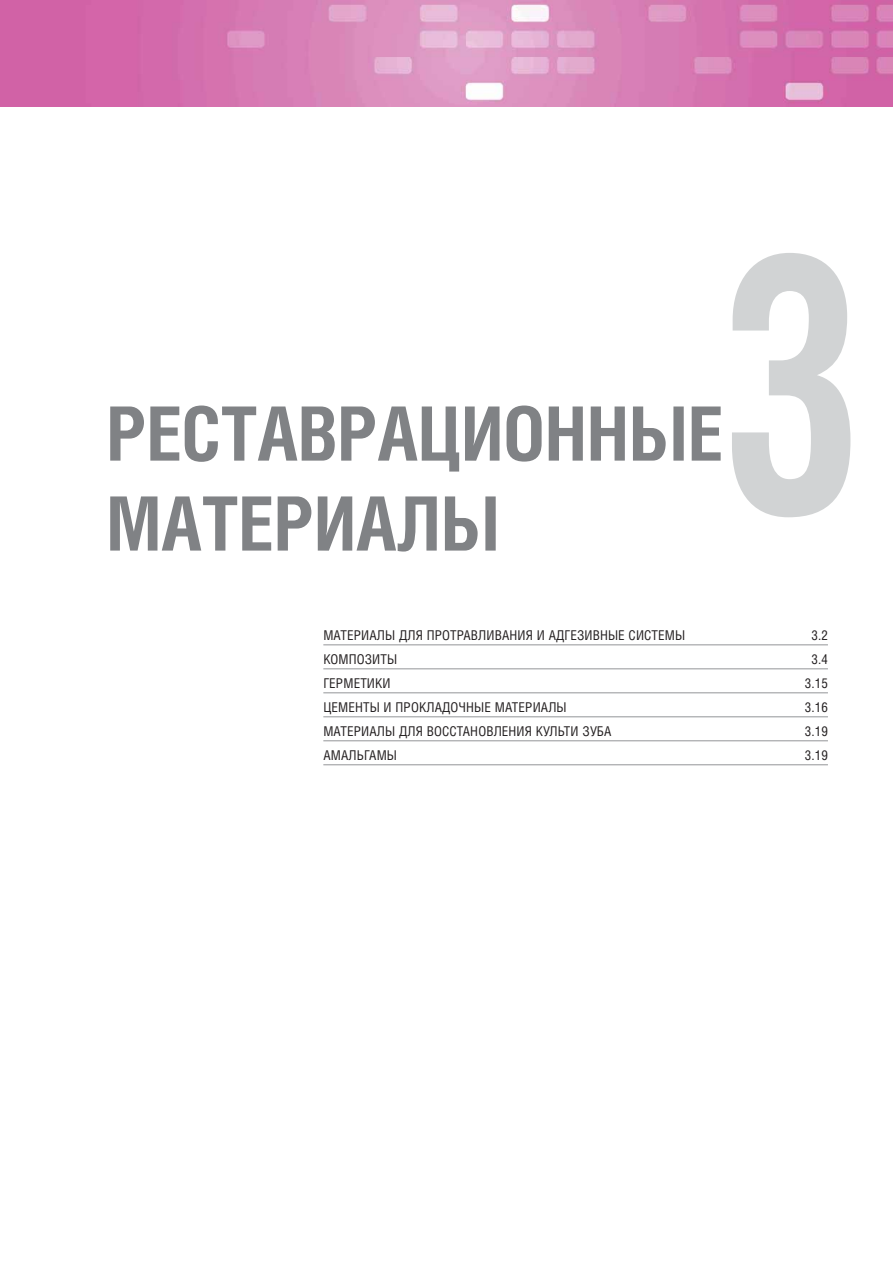
<style>
.page{position:relative;width:893px;height:1263px;background:#fff}
.page>*{position:absolute;margin:0;border:0;box-sizing:border-box;transform-origin:0 0}
.t1{font:700 359.85px "Helios Cond";color:#d1d3d4;scale:.83 1}
.t2{font:700 75px/90px "Helios Cond";color:#808285}
.t3{font:13.5px "Helios Cond";letter-spacing:.01em;color:#231f20}
</style>
<div class="page">
<img style="left:0;top:0;width:892px;height:107px">
<hr style="left:323px;top:644px;width:504px;height:1px;background:#939598">
<hr style="left:323px;top:668px;width:504px;height:1px;background:#939598">
<hr style="left:323px;top:692px;width:504px;height:1px;background:#939598">
<hr style="left:323px;top:716px;width:504px;height:1px;background:#939598">
<hr style="left:323px;top:740px;width:504px;height:1px;background:#939598">
<hr style="left:323px;top:764px;width:504px;height:1px;background:#939598">
<h2 class="t2" style="left:106px;top:398px;width:618px">РЕСТАВРАЦИОННЫЕ<br>МАТЕРИАЛЫ</h2>
<h1 class="t1" style="left:712px;top:251px;width:182px">3</h1>
<p class="t3" style="left:323px;top:630px;width:363px">МАТЕРИАЛЫ ДЛЯ ПРОТРАВЛИВАНИЯ И АДГЕЗИВНЫЕ СИСТЕМЫ</p>
<p class="t3" style="left:811px;top:630px;width:18px">3.2</p>
<p class="t3" style="left:323px;top:654px;width:75px">КОМПОЗИТЫ</p>
<p class="t3" style="left:811px;top:654px;width:18px">3.4</p>
<p class="t3" style="left:323px;top:678px;width:69px">ГЕРМЕТИКИ</p>
<p class="t3" style="left:804px;top:678px;width:25px">3.15</p>
<p class="t3" style="left:323px;top:702px;width:245px">ЦЕМЕНТЫ И ПРОКЛАДОЧНЫЕ МАТЕРИАЛЫ</p>
<p class="t3" style="left:805px;top:702px;width:25px">3.16</p>
<p class="t3" style="left:323px;top:726px;width:290px">МАТЕРИАЛЫ ДЛЯ ВОССТАНОВЛЕНИЯ КУЛЬТИ ЗУБА</p>
<p class="t3" style="left:804px;top:726px;width:25px">3.19</p>
<p class="t3" style="left:323px;top:750px;width:75px">АМАЛЬГАМЫ</p>
<p class="t3" style="left:804px;top:750px;width:25px">3.19</p>
</div>
